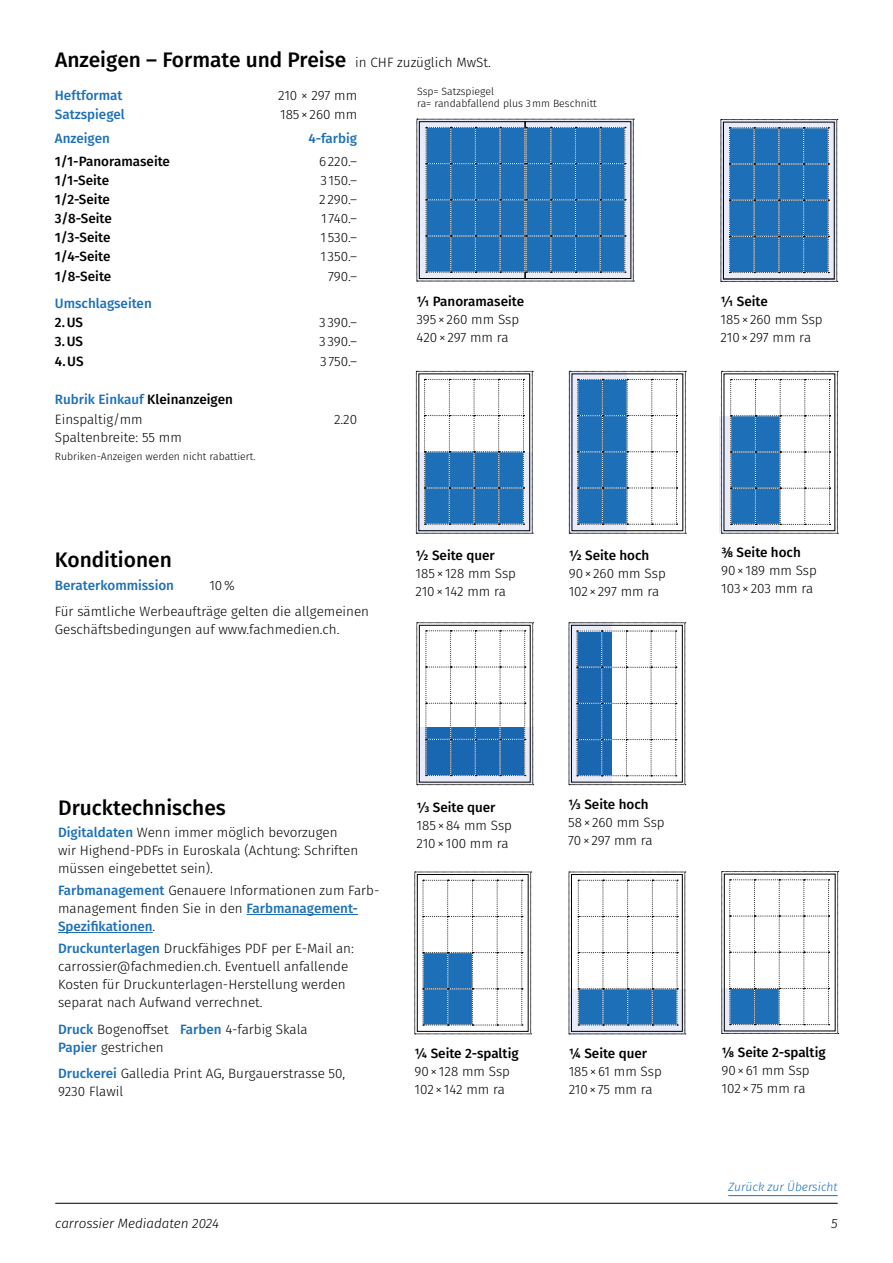
<style>
.page{position:relative;width:893px;height:1263px;background:#fff}
.page>*{position:absolute;margin:0;border:0;box-sizing:border-box;transform-origin:0 0}
.t1{font:500 21px "Fira Sans";color:#000}
.t2{font:300 13.5px/18px "Fira Sans";color:#000}
.t3{font:500 13.5px "Fira Sans";color:#000}
.t4{font:500 13.5px/20.1px "Fira Sans";color:#1d70b7}
.t5{font:italic 300 13.5px "Fira Sans";color:#000}
.t6{font:italic 300 12px "Fira Sans";color:#1d70b7}
.t7{font:300 10.5px/12.6px "Fira Sans";color:#000}
.s1{font-weight:300;font-size:13.5px}
.s2{color:#000}
.s3{font-weight:300;color:#000}
.s4{font-weight:500;color:#1d70b7}
</style>
<div class="page">
<hr style="left:55px;top:1203px;width:783px;height:1px;background:#000">
<hr style="left:247px;top:914px;width:111px;height:1px;background:#1d70b7">
<hr style="left:58px;top:932px;width:95px;height:1px;background:#1d70b7">
<svg style="left:414px;top:872px;width:118px;height:163px"></svg>
<hr style="left:728px;top:1195px;width:110px;height:1px;background:#1d70b7">
<svg style="left:721px;top:119px;width:117px;height:163px"></svg>
<svg style="left:416px;top:371px;width:117px;height:163px"></svg>
<svg style="left:569px;top:371px;width:117px;height:163px"></svg>
<svg style="left:417px;top:119px;width:217px;height:163px"></svg>
<svg style="left:417px;top:622px;width:117px;height:163px"></svg>
<svg style="left:569px;top:622px;width:117px;height:163px"></svg>
<svg style="left:569px;top:872px;width:117px;height:163px"></svg>
<svg style="left:721px;top:871px;width:118px;height:163px"></svg>
<svg style="left:721px;top:371px;width:117px;height:163px"></svg>
<h1 class="t1" style="left:55px;top:43px;width:437px">Anzeigen – Formate und Preise <span class="s1">in CHF zuzüglich MwSt.</span></h1>
<p class="t4" style="left:55px;top:84px;width:69px">Heftformat</p>
<p class="t2" style="left:278px;top:86px;width:81px">210 × 297 mm</p>
<p class="t4" style="left:55px;top:104px;width:72px">Satzspiegel</p>
<p class="t2" style="left:280px;top:105px;width:79px">185 × 260 mm</p>
<p class="t4" style="left:55px;top:128px;width:57px">Anzeigen</p>
<p class="t4" style="left:309px;top:128px;width:50px">4-farbig</p>
<p class="t3" style="left:55px;top:150px;width:117px">1/1-Panoramaseite</p>
<p class="t2" style="left:319px;top:152px;width:40px">6220.–</p>
<p class="t3" style="left:55px;top:169px;width:56px">1/1-Seite</p>
<p class="t2" style="left:320px;top:171px;width:38px">3 150.–</p>
<p class="t3" style="left:55px;top:188px;width:57px">1/2-Seite</p>
<p class="t2" style="left:319px;top:190px;width:39px">2 290.–</p>
<p class="t3" style="left:55px;top:208px;width:58px">3/8-Seite</p>
<p class="t2" style="left:321px;top:209px;width:38px">1 740.–</p>
<p class="t3" style="left:55px;top:227px;width:57px">1/3-Seite</p>
<p class="t2" style="left:320px;top:228px;width:38px">1 530.–</p>
<p class="t3" style="left:55px;top:246px;width:57px">1/4-Seite</p>
<p class="t2" style="left:320px;top:248px;width:38px">1 350.–</p>
<p class="t3" style="left:55px;top:265px;width:58px">1/8-Seite</p>
<p class="t2" style="left:328px;top:267px;width:31px">790.–</p>
<p class="t4" style="left:55px;top:293px;width:98px">Umschlagseiten</p>
<p class="t3" style="left:55px;top:312px;width:30px">2.US</p>
<p class="t2" style="left:319px;top:313px;width:40px">3 390.–</p>
<p class="t3" style="left:55px;top:331px;width:30px">3.US</p>
<p class="t2" style="left:319px;top:333px;width:40px">3 390.–</p>
<p class="t3" style="left:55px;top:350px;width:30px">4.US</p>
<p class="t2" style="left:320px;top:352px;width:39px">3 750.–</p>
<p class="t4" style="left:55px;top:388px;width:180px">Rubrik Einkauf <span class="s2">Kleinanzeigen<br></span><span class="s3">Einspaltig/mm</span></p>
<p class="t2" style="left:55px;top:428px;width:128px">Spaltenbreite: 55 mm</p>
<p class="t2" style="left:334px;top:410px;width:25px">2.20</p>
<p class="t7" style="left:55px;top:450px;width:202px">Rubriken-Anzeigen werden nicht rabattiert.</p>
<h1 class="t1" style="left:55px;top:543px;width:118px">Konditionen</h1>
<p class="t4" style="left:55px;top:574px;width:121px">Beraterkommission</p>
<p class="t2" style="left:55px;top:572px;width:316px;line-height:26.5px;text-indent:154px">10%<br>Für sämtliche Werbeaufträge gelten die allgemeinen</p>
<p class="t2" style="left:55px;top:620px;width:286px">Geschäftsbedingungen auf www.fachmedien.ch.</p>
<p class="t7" style="left:417px;top:85px;width:181px">Ssp= Satzspiegel<br>ra= randabfallend plus 3mm Beschnitt</p>
<p class="t3" style="left:417px;top:290px;width:109px">1/1 Panoramaseite</p>
<p class="t2" style="left:417px;top:310px;width:104px">395 × 260 mm Ssp<br>420× 297 mm ra</p>
<p class="t3" style="left:416px;top:545px;width:81px">1/2 Seite quer</p>
<p class="t2" style="left:416px;top:564px;width:102px">185 × 128 mm Ssp<br>210× 142 mm ra</p>
<p class="t3" style="left:569px;top:545px;width:82px">1/2 Seite hoch</p>
<p class="t2" style="left:569px;top:564px;width:99px">90× 260 mm Ssp<br>102 × 297 mm ra</p>
<p class="t3" style="left:721px;top:290px;width:49px">1/1 Seite</p>
<p class="t2" style="left:721px;top:310px;width:104px">185 × 260 mm Ssp<br>210× 297 mm ra</p>
<p class="t3" style="left:721px;top:541px;width:81px">3/8 Seite hoch</p>
<p class="t2" style="left:721px;top:561px;width:97px">90× 189 mm Ssp<br>103 × 203 mm ra</p>
<h1 class="t1" style="left:58px;top:790px;width:169px">Drucktechnisches</h1>
<p class="t2" style="left:58px;top:823px;width:302px"><span class="s4">Digitaldaten</span> Wenn immer möglich bevorzugen wir Highend-PDFs in Euroskala (Achtung: Schriften müssen eingebettet sein).</p>
<p class="t2" style="left:58px;top:881px;width:323px"><span class="s4">Farbmanagement</span> Genauere Informationen zum Farb&shy;management finden Sie in den <span class="s4">Farbmanagement-<br>Spezifikationen</span>.</p>
<p class="t2" style="left:58px;top:939px;width:297px"><span class="s4">Druckunterlagen</span> Druckfähiges PDF per E-Mail an: carrossier@fachmedien.ch. Eventuell anfallende Kosten für Druckunterlagen-Herstellung werden separat nach Aufwand verrechnet.</p>
<p class="t2" style="left:58px;top:1020px;width:251px"><span class="s4">Druck</span> Bogenoffset <span class="s4">Farben</span> 4-farbig Skala<br><span class="s4">Papier</span> gestrichen</p>
<p class="t2" style="left:58px;top:1064px;width:289px"><span class="s4">Druckerei</span> Galledia Print AG, Burgauerstrasse 50,<br>9230 Flawil</p>
<p class="t3" style="left:417px;top:796px;width:80px">1/3 Seite quer</p>
<p class="t2" style="left:417px;top:816px;width:97px">185 ×84 mm Ssp<br>210× 100 mm ra</p>
<p class="t3" style="left:414px;top:1042px;width:106px">1/4 Seite 2-spaltig</p>
<p class="t2" style="left:414px;top:1062px;width:97px">90× 128 mm Ssp<br>102 × 142 mm ra</p>
<p class="t3" style="left:568px;top:793px;width:82px">1/3 Seite hoch</p>
<p class="t2" style="left:568px;top:813px;width:98px">58× 260 mm Ssp<br>70× 297 mm ra</p>
<p class="t3" style="left:569px;top:1043px;width:80px">1/4 Seite quer</p>
<p class="t2" style="left:569px;top:1062px;width:95px">185 ×61 mm Ssp<br>210× 75 mm ra</p>
<p class="t3" style="left:721px;top:1042px;width:106px">1/8 Seite 2-spaltig</p>
<p class="t2" style="left:721px;top:1061px;width:90px">90×61 mm Ssp<br>102 × 75 mm ra</p>
<p class="t6" style="left:728px;top:1178px;width:111px">Zurück zur Übersicht</p>
<p class="t5" style="left:55px;top:1213px;width:165px">carrossier Mediadaten 2024</p>
<p class="t5" style="left:831px;top:1213px;width:8px">5</p>
</div>
